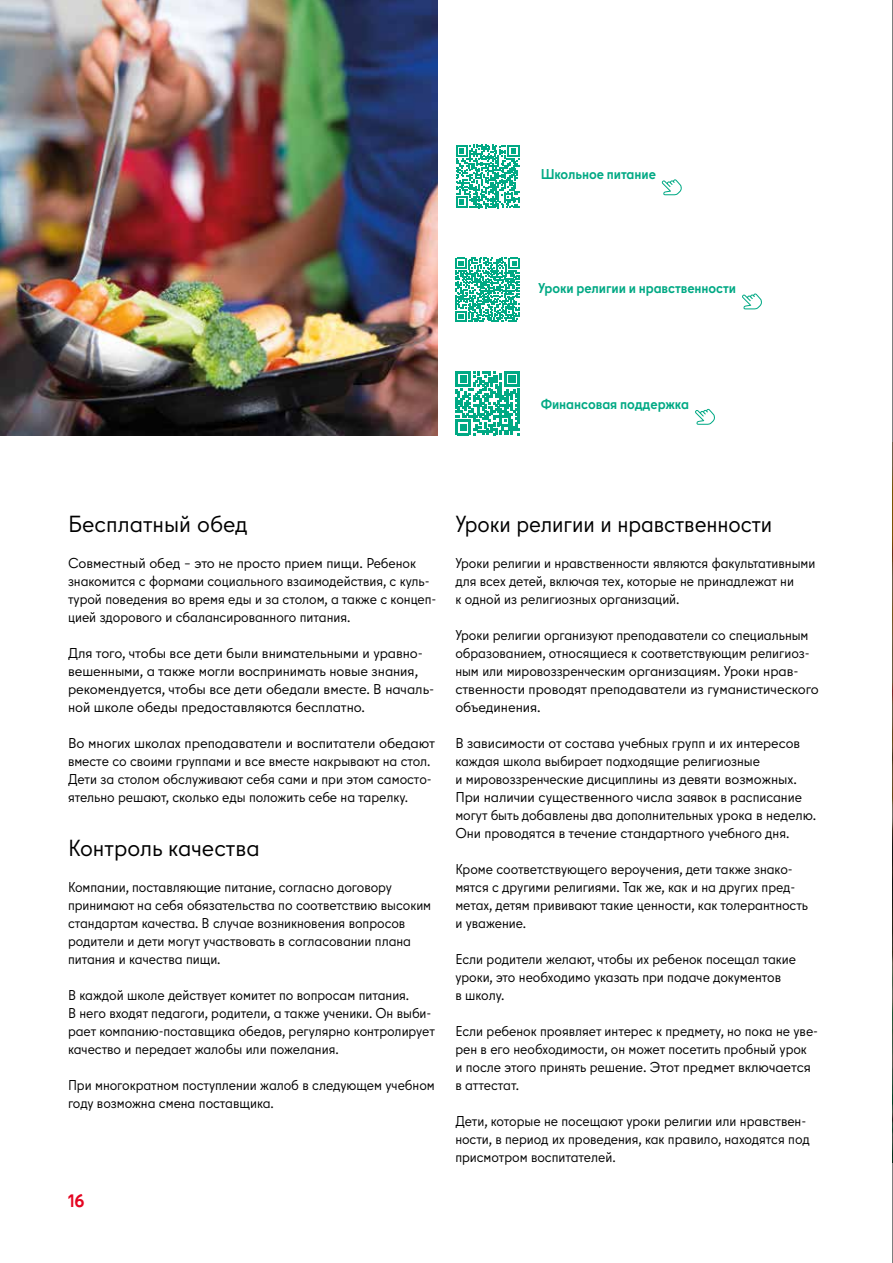
<style>
.page{position:relative;width:893px;height:1263px;background:#fff}
.page>*{position:absolute;margin:0;border:0;box-sizing:border-box;transform-origin:0 0}
.S3{font:23.25px "Berlin Type";color:#000}
.Copy_9_5_pt{font:23.25px "Berlin Type";letter-spacing:-.005em;color:#000;scale:.96 1}
.t1{font:700 18px "Berlin Type";color:#e40521;scale:.96 1}
.Copy_9_5_pt-2{font:14.25px/18px "Berlin Type";letter-spacing:-.005em;color:#000;scale:.96 1}
.Copy_9_5_pt-3{font:14.25px/18px "Berlin Type";letter-spacing:-.005em;color:#000}
.Copy_9_5_pt-4{font:700 14.25px "Berlin Type";letter-spacing:-.005em;color:#00a984;scale:.96 1}
</style>
<div class="page">
<img style="left:0;top:0;width:437px;height:436px">
<svg style="left:455px;top:371px;width:64px;height:64px"></svg>
<svg style="left:456px;top:145px;width:64px;height:63px"></svg>
<svg style="left:455px;top:258px;width:65px;height:64px"></svg>
<svg style="left:662px;top:179px;width:20px;height:16px"></svg>
<svg style="left:742px;top:293px;width:20px;height:16px"></svg>
<svg style="left:695px;top:409px;width:20px;height:16px"></svg>
<hr style="left:892px;top:0;width:1px;height:1263px;background:#000">
<p class="Copy_9_5_pt-4" style="left:541px;top:165px;width:122px">Школьное питание</p>
<p class="Copy_9_5_pt-4" style="left:538px;top:279px;width:208px">Уроки религии и нравственности</p>
<p class="Copy_9_5_pt-4" style="left:541px;top:395px;width:156px">Финансовая поддержка</p>
<p class="S3" style="left:68px;top:510px;width:181px">Бесплатный обед</p>
<p class="Copy_9_5_pt-3" style="left:68px;top:554px;width:370px">Совместный обед – это не просто прием пищи. Ребенок знакомится с формами социального взаимодействия, с куль&shy;турой поведения во время еды и за столом, а также с концеп&shy;цией здорового и сбалансированного питания.</p>
<p class="Copy_9_5_pt-3" style="left:68px;top:644px;width:368px">Для того, чтобы все дети были внимательными и уравно&shy;вешенными, а также могли воспринимать новые знания, рекомендуется, чтобы все дети обедали вместе. В началь&shy;ной школе обеды предоставляются бесплатно.</p>
<p class="Copy_9_5_pt-3" style="left:68px;top:734px;width:368px">Во многих школах преподаватели и воспитатели обедают вместе со своими группами и все вместе накрывают на стол.<br>Дети за столом обслуживают себя сами и при этом самосто&shy;ятельно решают, сколько еды положить себе на тарелку.</p>
<p class="S3" style="left:68px;top:834px;width:193px">Контроль качества</p>
<p class="Copy_9_5_pt-2" style="left:68px;top:878px;width:380px">Компании, поставляющие питание, согласно договору принимают на себя обязательства по соответствию высоким стандартам качества. В случае возникновения вопросов родители и дети могут участвовать в согласовании плана питания и качества пищи.</p>
<p class="Copy_9_5_pt-2" style="left:68px;top:986px;width:384px">В каждой школе действует комитет по вопросам питания.<br>В него входят педагоги, родители, а также ученики. Он выби&shy;рает компанию-поставщика обедов, регулярно контролирует качество и передает жалобы или пожелания.</p>
<p class="Copy_9_5_pt-2" style="left:68px;top:1076px;width:384px">При многократном поступлении жалоб в следующем учебном году возможна смена поставщика.</p>
<p class="t1" style="left:68px;top:1189px;width:19px">16</p>
<p class="Copy_9_5_pt" style="left:455px;top:510px;width:332px">Уроки религии и нравственности</p>
<p class="Copy_9_5_pt-2" style="left:455px;top:554px;width:377px">Уроки религии и нравственности являются факультативными для всех детей, включая тех, которые не принадлежат ни<br>к одной из религиозных организаций.</p>
<p class="Copy_9_5_pt-2" style="left:455px;top:626px;width:380px">Уроки религии организуют преподаватели со специальным образованием, относящиеся к соответствующим религиоз&shy;ным или мировоззренческим организациям. Уроки нрав&shy;ственности проводят преподаватели из гуманистического объединения.</p>
<p class="Copy_9_5_pt-3" style="left:455px;top:734px;width:362px">В зависимости от состава учебных групп и их интересов каждая школа выбирает подходящие религиозные<br>и мировоззренческие дисциплины из девяти возможных.<br>При наличии существенного числа заявок в расписание могут быть добавлены два дополнительных урока в неделю.<br>Они проводятся в течение стандартного учебного дня.</p>
<p class="Copy_9_5_pt-2" style="left:455px;top:860px;width:369px">Кроме соответствующего вероучения, дети также знако&shy;мятся с другими религиями. Так же, как и на других пред&shy;метах, детям прививают такие ценности, как толерантность и уважение.</p>
<p class="Copy_9_5_pt-2" style="left:455px;top:950px;width:356px">Если родители желают, чтобы их ребенок посещал такие уроки, это необходимо указать при подаче документов<br>в школу.</p>
<p class="Copy_9_5_pt-2" style="left:455px;top:1022px;width:379px">Если ребенок проявляет интерес к предмету, но пока не уве&shy;рен в его необходимости, он может посетить пробный урок<br>и после этого принять решение. Этот предмет включается в аттестат.</p>
<p class="Copy_9_5_pt-2" style="left:455px;top:1112px;width:371px">Дети, которые не посещают уроки религии или нравствен&shy;ности, в период их проведения, как правило, находятся под присмотром воспитателей.</p>
</div>
